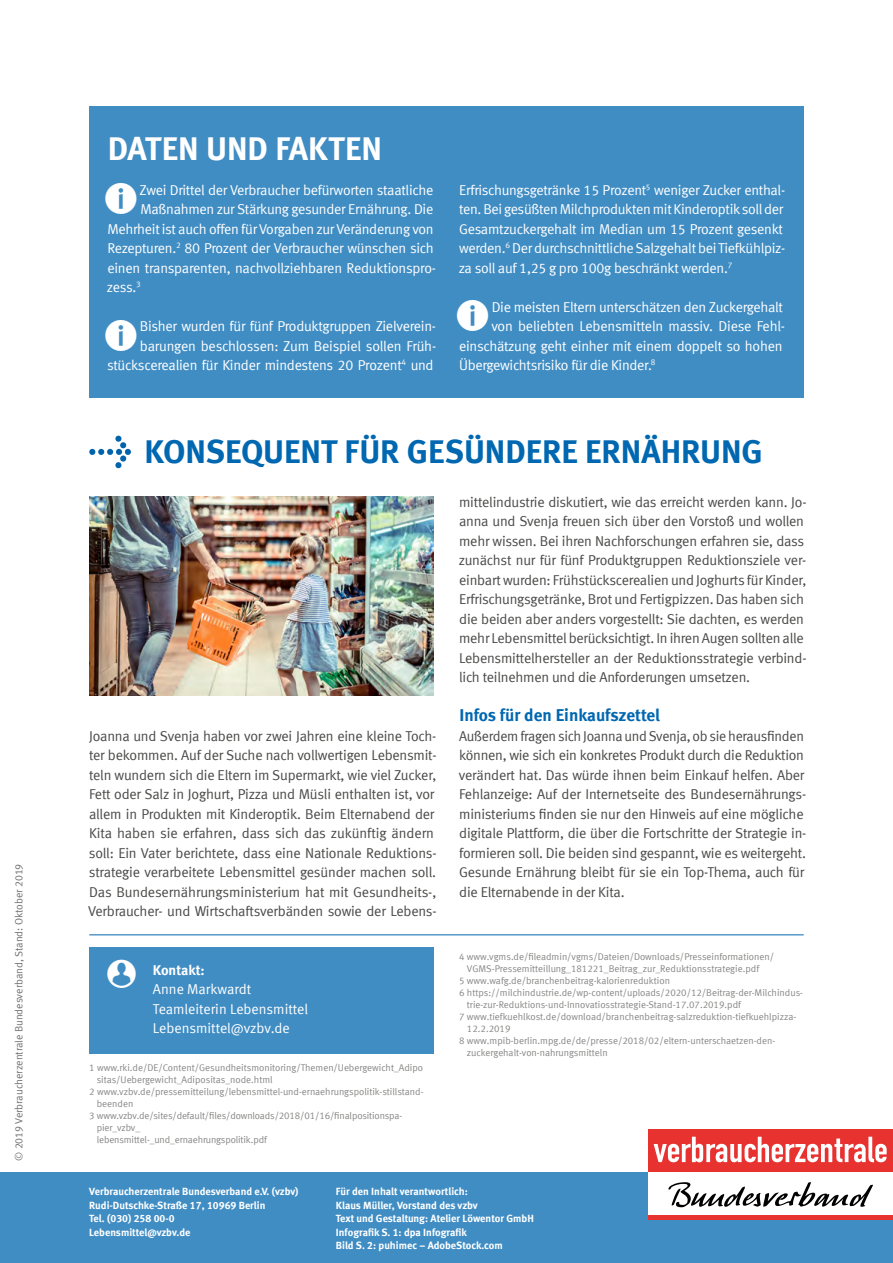
<style>
.page{position:relative;width:893px;height:1263px;background:#fff}
.page>*{position:absolute;margin:0;border:0;box-sizing:border-box;transform-origin:0 0}
.t1{font:700 33px "VZ Meta LF";color:#0067b1}
.t2{font:700 33px "VZ Meta LF";letter-spacing:.005em;color:#fff}
.t3{font:700 17.25px "VZ Meta LF";color:#0067b1}
.t4{font:14.25px/19.5px "VZ Meta LF";letter-spacing:-.015em;color:#494948}
.t5{font:14.25px/19.5px "VZ Meta LF";letter-spacing:-.02em;color:#fff;text-align:right}
.t6{font:14.25px/19.5px "VZ Meta LF";color:#fff}
.t7{font:700 14.25px "VZ Meta LF";color:#fff}
.t8{font:700 10.5px/13.5px "VZ Meta LF";color:#fff}
.t9{font:10.5px "VZ Meta LF";color:#6f6f6e}
.t10{font:9.75px "VZ Meta LF";color:#878786}
</style>
<div class="page">
<div style="left:89px;top:947px;width:345px;height:106px;background:#408dc4"></div>
<img style="left:89px;top:496px;width:345px;height:200px">
<div style="left:0;top:1172px;width:893px;height:91px;background:#408dc4"></div>
<div style="left:648px;top:1129px;width:245px;height:43px;background:#e73230"></div>
<svg style="left:654px;top:1137px;width:233px;height:25px"></svg>
<div style="left:648px;top:1172px;width:245px;height:43px;background:#fff"></div>
<div style="left:648px;top:1215px;width:245px;height:5px;background:#e73230"></div>
<svg style="left:668px;top:1182px;width:205px;height:25px"></svg>
<div style="left:89px;top:107px;width:715px;height:291px;background:#408dc4"></div>
<hr style="left:89px;top:934px;width:715px;height:1px;background:#0067b1">
<svg style="left:89px;top:436px;width:42px;height:32px"></svg>
<p class="t9" style="left:13px;top:1161px;width:299px;rotate:-90deg">© 2019 Verbraucherzentrale Bundesverband, Stand: Oktober 2019</p>
<h1 class="t2" style="left:108px;top:129px;width:276px">DATEN UND FAKTEN</h1>
<p class="t5" style="left:140px;top:180px;width:295px">Zwei Drittel der Verbraucher befürworten staatliche</p>
<p class="t5" style="left:140px;top:199px;width:294px">Maßnahmen zur Stärkung gesunder Ernährung. Die</p>
<p class="t5" style="left:107px;top:219px;width:328px">Mehrheit ist auch offen für Vorgaben zur Veränderung von</p>
<p class="t5" style="left:107px;top:238px;width:328px">Rezepturen.<sup>2</sup> 80 Prozent der Verbraucher wünschen sich</p>
<p class="t5" style="left:107px;top:258px;width:330px">einen transparenten, nachvollziehbaren Reduktionspro-</p>
<p class="t5" style="left:107px;top:277px;width:35px">zess.<sup>3</sup></p>
<p class="t5" style="left:107px;top:316px;width:331px">Bisher wurden für fünf Produktgruppen Zielverein&shy;barungen beschlossen: Zum Beispiel sollen Früh&shy;stückscerealien für Kinder mindestens 20 Prozent<sup>4</sup> und</p>
<p class="t5" style="left:459px;top:180px;width:328px;text-align:left">Erfrischungsgetränke 15 Prozent<sup>5</sup> weniger Zucker enthal&shy;ten. Bei gesüßten Milchprodukten mit Kinderoptik soll der Gesamtzuckergehalt im Median um 15 Prozent gesenkt werden.<sup>6</sup> Der durchschnittliche Salzgehalt bei Tiefkühlpiz&shy;za soll auf 1,25 g pro 100g beschränkt werden.<sup>7</sup></p>
<p class="t5" style="left:492px;top:297px;width:293px">Die meisten Eltern unterschätzen den Zuckergehalt</p>
<p class="t5" style="left:491px;top:316px;width:295px">von beliebten Lebensmitteln massiv. Diese Fehl-</p>
<p class="t5" style="left:459px;top:336px;width:325px">einschätzung geht einher mit einem doppelt so hohen</p>
<p class="t5" style="left:459px;top:355px;width:198px">Übergewichtsrisiko für die Kinder. <sup>8</sup></p>
<h1 class="t1" style="left:145px;top:432px;width:620px">KONSEQUENT FÜR GESÜNDERE ERNÄHRUNG</h1>
<p class="t4" style="left:88px;top:726px;width:350px">Joanna und Svenja haben vor zwei Jahren eine kleine Toch&shy;ter bekommen. Auf der Suche nach vollwertigen Lebensmit&shy;teln wundern sich die Eltern im Supermarkt, wie viel Zucker, Fett oder Salz in Joghurt, Pizza und Müsli enthalten ist, vor allem in Produkten mit Kinderoptik. Beim Elternabend der Kita haben sie erfahren, dass sich das zukünftig ändern soll: Ein Vater berichtete, dass eine Nationale Reduktions&shy;strategie verarbeitete Lebensmittel gesünder machen soll.<br>Das Bundesernährungsministerium hat mit Gesundheits-, Verbraucher- und Wirtschaftsverbänden sowie der Lebens-</p>
<p class="t7" style="left:153px;top:961px;width:53px">Kontakt:</p>
<p class="t6" style="left:153px;top:979px;width:157px">Anne Markwardt<br>Teamleiterin Lebensmittel<br>Lebensmittel@vzbv.de</p>
<p class="t10" style="left:89px;top:1062px;width:335px">1 www.rki.de/DE/Content/Gesundheitsmonitoring/Themen/Uebergewicht_Adipo</p>
<p class="t10" style="left:97px;top:1074px;width:177px">sitas/Uebergewicht_Adipositas_node.html</p>
<p class="t10" style="left:89px;top:1086px;width:336px">2 www.vzbv.de/pressemitteilung/lebensmittel-und-ernaehrungspolitik-stillstand-</p>
<p class="t10" style="left:97px;top:1098px;width:38px">beenden</p>
<p class="t10" style="left:89px;top:1110px;width:315px">3 www.vzbv.de/sites/default/files/downloads/2018/01/16/finalpositionspa-</p>
<p class="t10" style="left:97px;top:1122px;width:45px">pier_vzbv_</p>
<p class="t10" style="left:97px;top:1134px;width:171px">lebensmittel-_und_ernaehrungspolitik.pdf</p>
<p class="t4" style="left:459px;top:492px;width:349px">mittelindustrie diskutiert, wie das erreicht werden kann. Jo&shy;anna und Svenja freuen sich über den Vorstoß und wollen mehr wissen. Bei ihren Nachforschungen erfahren sie, dass zunächst nur für fünf Produktgruppen Reduktionsziele ver&shy;einbart wurden: Frühstückscerealien und Joghurts für Kinder, Erfrischungsgetränke, Brot und Fertigpizzen. Das haben sich die beiden aber anders vorgestellt: Sie dachten, es werden mehr Lebensmittel berücksichtigt. In ihren Augen sollten alle Lebensmittelhersteller an der Reduktionsstrategie verbind&shy;lich teilnehmen und die Anforderungen umsetzen.</p>
<p class="t3" style="left:459px;top:705px;width:202px">Infos für den Einkaufszettel</p>
<p class="t4" style="left:459px;top:726px;width:349px">Außerdem fragen sich Joanna und Svenja, ob sie herausfinden können, wie sich ein konkretes Produkt durch die Reduktion verändert hat. Das würde ihnen beim Einkauf helfen. Aber Fehlanzeige: Auf der Internetseite des Bundesernährungs&shy;ministeriums finden sie nur den Hinweis auf eine mögliche digitale Plattform, die über die Fortschritte der Strategie in&shy;formieren soll. Die beiden sind gespannt, wie es weitergeht.<br>Gesunde Ernährung bleibt für sie ein Top-Thema, auch für die Elternabende in der Kita.</p>
<p class="t10" style="left:459px;top:951px;width:316px">4 www.vgms.de/fileadmin/vgms/Dateien/Downloads/Presseinformationen/</p>
<p class="t10" style="left:467px;top:963px;width:294px">VGMS-Pressemitteillung_181221_Beitrag_zur_Reduktionsstrategie.pdf</p>
<p class="t10" style="left:459px;top:975px;width:212px">5 www.wafg.de/branchenbeitrag-kalorienreduktion</p>
<p class="t10" style="left:459px;top:987px;width:345px">6 https://milchindustrie.de/wp-content/uploads/2020/12/Beitrag-der-Milchindus-</p>
<p class="t10" style="left:467px;top:999px;width:276px">trie-zur-Reduktions-und-Innovatiosstrategie-Stand-17.07.2019.pdf</p>
<p class="t10" style="left:459px;top:1011px;width:338px">7 www.tiefkuehlkost.de/download/branchenbeitrag-salzreduktion-tiefkuehlpizza-</p>
<p class="t10" style="left:467px;top:1023px;width:45px">12.2.2019</p>
<p class="t10" style="left:459px;top:1035px;width:317px">8 www.mpib-berlin.mpg.de/de/presse/2018/02/eltern-unterschaetzen-den-</p>
<p class="t10" style="left:467px;top:1047px;width:142px">zuckergehalt-von-nahrungsmitteln</p>
<p class="t8" style="left:89px;top:1185px;width:211px">Verbraucherzentrale Bundesverband e.V. (vzbv)<br>Rudi-Dutschke-Straße 17, 10969 Berlin<br>Tel. (030) 258 00-0<br>Lebensmittel@vzbv.de</p>
<p class="t8" style="left:336px;top:1185px;width:199px">Für den Inhalt verantwortlich:<br>Klaus Müller, Vorstand des vzbv<br>Text und Gestaltung: Atelier Löwentor GmbH Infografik S. 1: dpa Infografik<br>Bild S. 2: puhimec – AdobeStock.com</p>
</div>
